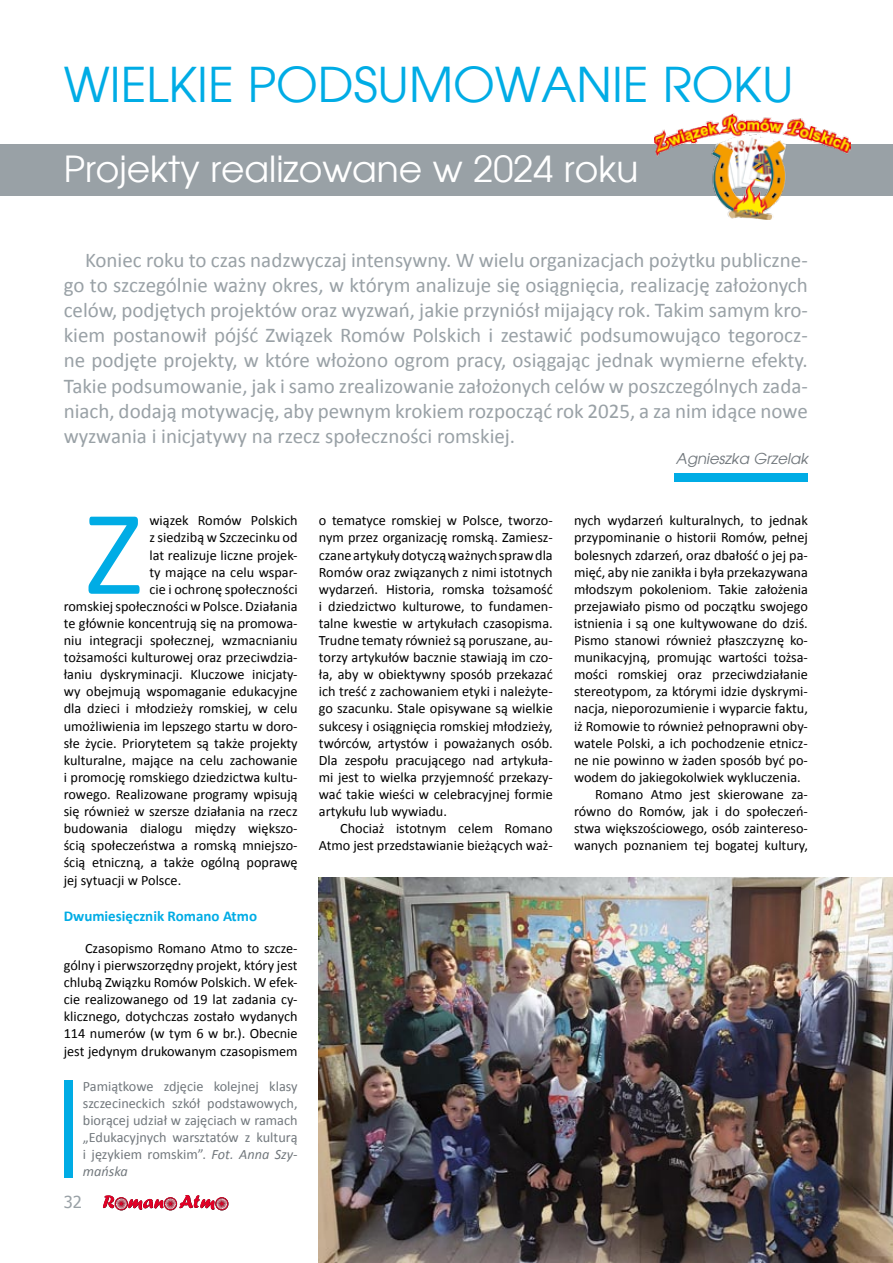
<style>
.page{position:relative;width:893px;height:1263px;background:#fff}
.page>*{position:absolute;margin:0;border:0;box-sizing:border-box;transform-origin:0 0}
.t1{font:121.95px "Calibri";color:#00ace5}
.t2{font:48px "Avalon";color:#00ace5}
.t3{font:36px "Avalon";color:#fff}
.t4{font:21px/25.2px "Calibri";color:#99a1a6;text-align:justify}
.t5{font:16.5px "Tahoma";color:#99a1a6}
.t6{font:700 15px "Calibri";color:#00ace5}
.t7{font:italic 15px "Avalon";color:#72787d}
.t8{font:14.25px/17.1px "Calibri";color:#000;text-align:justify}
.t9{font:14.25px/17.1px "Calibri";color:#72787d;text-align:justify}
.s1{font-style:italic}
</style>
<div class="page">
<svg style="left:103px;top:1195px;width:125px;height:15px"></svg>
<div style="left:0;top:144px;width:893px;height:51px;background:#99a1a6"></div>
<img style="left:319px;top:877px;width:574px;height:386px">
<div style="left:675px;top:473px;width:133px;height:9px;background:#00ace5"></div>
<img style="left:655px;top:113px;width:195px;height:107px">
<div style="left:64px;top:1080px;width:8px;height:98px;background:#00ace5"></div>
<h2 class="t2" style="left:64px;top:56px;width:731px">WIELKIE PODSUMOWANIE ROKU</h2>
<h3 class="t3" style="left:64px;top:147px;width:576px">Projekty realizowane w 2024 roku</h3>
<p class="t4" style="left:64px;top:246px;width:746px;text-indent:21px">Koniec roku to czas nadzwyczaj intensywny. W wielu organizacjach pożytku publiczne&shy;go to szczególnie ważny okres, w którym analizuje się osiągnięcia, realizację założonych celów, podjętych projektów oraz wyzwań, jakie przyniósł mijający rok. Takim samym kro&shy;kiem postanowił pójść Związek Romów Polskich i zestawić podsumowująco tegorocz&shy;ne podjęte projekty, w które włożono ogrom pracy, osiągając jednak wymierne efekty.<br>Takie podsumowanie, jak i samo zrealizowanie założonych celów w poszczególnych zada&shy;niach, dodają motywację, aby pewnym krokiem rozpocząć rok 2025, a za nim idące nowe wyzwania i inicjatywy na rzecz społeczności romskiej.</p>
<p class="t7" style="left:676px;top:449px;width:134px">Agnieszka Grzelak</p>
<h1 class="t1" style="left:85px;top:478px;width:59px">Z</h1>
<p class="t8" style="left:149px;top:511px;width:150px">wiązek Romów Polskich</p>
<p class="t8" style="left:149px;top:528px;width:150px">z siedzibą w Szczecinku od</p>
<p class="t8" style="left:149px;top:546px;width:150px">lat realizuje liczne projek-</p>
<p class="t8" style="left:149px;top:563px;width:150px">ty mające na celu wspar-</p>
<p class="t8" style="left:149px;top:580px;width:150px">cie i ochronę społeczności</p>
<p class="t8" style="left:64px;top:597px;width:235px">romskiej społeczności w Polsce. Działania</p>
<p class="t8" style="left:64px;top:614px;width:235px">te głównie koncentrują się na promowa-</p>
<p class="t8" style="left:64px;top:631px;width:235px">niu integracji społecznej, wzmacnianiu</p>
<p class="t8" style="left:64px;top:648px;width:235px">tożsamości kulturowej oraz przeciwdzia-</p>
<p class="t8" style="left:64px;top:665px;width:235px">łaniu dyskryminacji. Kluczowe inicjaty-</p>
<p class="t8" style="left:64px;top:682px;width:235px">wy obejmują wspomaganie edukacyjne</p>
<p class="t8" style="left:64px;top:699px;width:235px">dla dzieci i młodzieży romskiej, w celu</p>
<p class="t8" style="left:64px;top:717px;width:235px">umożliwienia im lepszego startu w doro-</p>
<p class="t8" style="left:64px;top:734px;width:235px">słe życie. Priorytetem są także projekty</p>
<p class="t8" style="left:64px;top:751px;width:235px">kulturalne, mające na celu zachowanie</p>
<p class="t8" style="left:64px;top:768px;width:235px">i promocję romskiego dziedzictwa kultu-</p>
<p class="t8" style="left:64px;top:785px;width:235px">rowego. Realizowane programy wpisują</p>
<p class="t8" style="left:64px;top:802px;width:235px">się również w szersze działania na rzecz</p>
<p class="t8" style="left:64px;top:819px;width:235px">budowania dialogu między większo-</p>
<p class="t8" style="left:64px;top:836px;width:235px">ścią społeczeństwa a romską mniejszo-</p>
<p class="t8" style="left:64px;top:853px;width:235px">ścią etniczną, a także ogólną poprawę</p>
<p class="t8" style="left:64px;top:870px;width:119px">jej sytuacji w Polsce.</p>
<p class="t6" style="left:64px;top:907px;width:195px">Dwumiesięcznik Romano Atmo</p>
<p class="t8" style="left:64px;top:939px;width:235px;text-indent:21px">Czasopismo Romano Atmo to szcze&shy;gólny i pierwszorzędny projekt, który jest chlubą Związku Romów Polskich. W efek&shy;cie realizowanego od 19 lat zadania cy&shy;klicznego, dotychczas zostało wydanych 114 numerów (w tym 6 w br.). Obecnie jest jedynym drukowanym czasopismem</p>
<p class="t9" style="left:83px;top:1077px;width:216px">Pamiątkowe zdjęcie kolejnej klasy szczecineckich szkół podstawowych, biorącej udział w zajęciach w ramach „Edukacyjnych warsztatów z kulturą i językiem romskim”. <span class="s1">Fot. Anna Szy&shy;mańska</span></p>
<p class="t5" style="left:64px;top:1190px;width:10px">32</p>
<p class="t8" style="left:319px;top:511px;width:235px">o tematyce romskiej w Polsce, tworzo&shy;nym przez organizację romską. Zamiesz&shy;czane artykuły dotyczą ważnych spraw dla Romów oraz związanych z nimi istotnych wydarzeń. Historia, romska tożsamość i dziedzictwo kulturowe, to fundamen&shy;talne kwestie w artykułach czasopisma.<br>Trudne tematy również są poruszane, au&shy;torzy artykułów bacznie stawiają im czo&shy;ła, aby w obiektywny sposób przekazać ich treść z zachowaniem etyki i należyte&shy;go szacunku. Stale opisywane są wielkie sukcesy i osiągnięcia romskiej młodzieży, twórców, artystów i poważanych osób.<br>Dla zespołu pracującego nad artykuła&shy;mi jest to wielka przyjemność przekazy&shy;wać takie wieści w celebracyjnej formie artykułu lub wywiadu.</p>
<p class="t8" style="left:319px;top:819px;width:235px;text-align:right">Chociaż istotnym celem Romano<br>Atmo jest przedstawianie bieżących waż-</p>
<p class="t8" style="left:574px;top:511px;width:235px">nych wydarzeń kulturalnych, to jednak</p>
<p class="t8" style="left:574px;top:528px;width:235px">przypominanie o historii Romów, pełnej</p>
<p class="t8" style="left:574px;top:546px;width:235px">bolesnych zdarzeń, oraz dbałość o jej pa-</p>
<p class="t8" style="left:574px;top:563px;width:235px">mięć, aby nie zanikła i była przekazywana</p>
<p class="t8" style="left:574px;top:580px;width:235px">młodszym pokoleniom. Takie założenia</p>
<p class="t8" style="left:574px;top:597px;width:235px">przejawiało pismo od początku swojego</p>
<p class="t8" style="left:574px;top:614px;width:235px">istnienia i są one kultywowane do dziś.</p>
<p class="t8" style="left:574px;top:631px;width:235px">Pismo stanowi również płaszczyznę ko-</p>
<p class="t8" style="left:574px;top:648px;width:235px">munikacyjną, promując wartości tożsa-</p>
<p class="t8" style="left:574px;top:665px;width:235px">mości romskiej oraz przeciwdziałanie</p>
<p class="t8" style="left:574px;top:682px;width:235px">stereotypom, za którymi idzie dyskrymi-</p>
<p class="t8" style="left:574px;top:699px;width:235px">nacja, nieporozumienie i wyparcie faktu,</p>
<p class="t8" style="left:574px;top:717px;width:235px">iż Romowie to również pełnoprawni oby-</p>
<p class="t8" style="left:574px;top:734px;width:235px">watele Polski, a ich pochodzenie etnicz-</p>
<p class="t8" style="left:574px;top:751px;width:235px">ne nie powinno w żaden sposób być po-</p>
<p class="t8" style="left:574px;top:768px;width:228px">wodem do jakiegokolwiek wykluczenia.</p>
<p class="t8" style="left:595px;top:785px;width:214px">Romano Atmo jest skierowane za-</p>
<p class="t8" style="left:574px;top:802px;width:235px">równo do Romów, jak i do społeczeń-</p>
<p class="t8" style="left:574px;top:819px;width:235px">stwa większościowego, osób zaintereso-</p>
<p class="t8" style="left:574px;top:836px;width:235px">wanych poznaniem tej bogatej kultury,</p>
</div>
